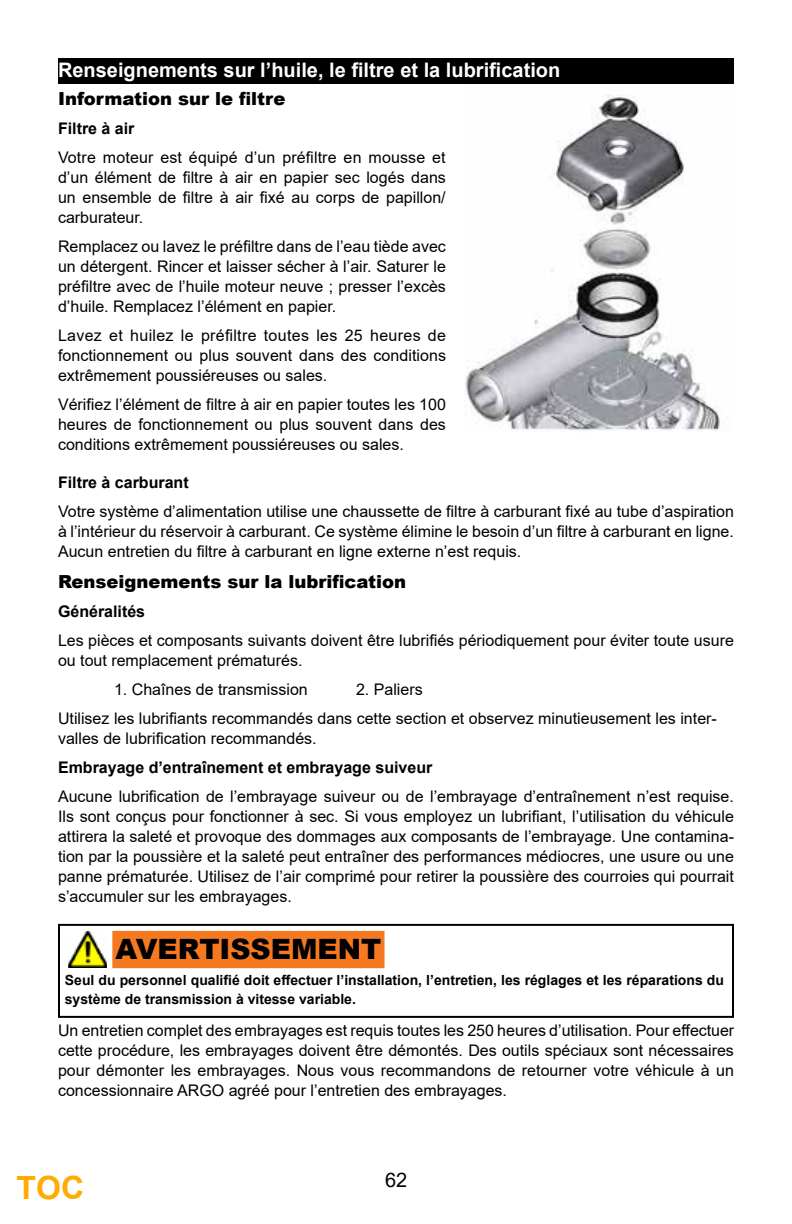
<style>
.page{position:relative;width:792px;height:1224px;background:#fff}
.page>*{position:absolute;margin:0;border:0;box-sizing:border-box;transform-origin:0 0}
.t1{font:700 32px "Arial";color:#ffab00}
.t2{font:900 28px "Arial";color:#000}
.t3{font:700 20px "Arial";color:#fff}
.t4{font:20px "Arial";color:#000}
.t5{font:900 18px "Arial";color:#000}
.t6{font:16px/20px "Arial";color:#000;text-align:justify}
.t7{font:700 16px "Arial";color:#000}
.t8{font:700 14px/18.4px "Arial";color:#000}
</style>
<div class="page">
<img style="left:465px;top:94px;width:255px;height:337px">
<div style="left:58px;top:58px;width:676px;height:26px;background:#000"></div>
<div style="left:58px;top:924px;width:676px;height:94px;border:2px solid #000"></div>
<div style="left:113px;top:932px;width:271px;height:35px;background:#f47920"></div>
<div style="left:112px;top:931px;width:273px;height:37px;border:2px solid #f47920"></div>
<img style="left:69px;top:932px;width:37px;height:35px">
<p class="t3" style="left:58px;top:55px;width:504px">Renseignements sur l’huile, le filtre et la lubrification</p>
<p class="t5" style="left:58px;top:85px;width:229px">Information sur le filtre</p>
<p class="t7" style="left:58px;top:117px;width:78px">Filtre à air</p>
<p class="t6" style="left:58px;top:147px;width:389px">Votre moteur est équipé d’un préfiltre en mousse et d’un élément de filtre à air en papier sec logés dans un ensemble de filtre à air fixé au corps de papillon/ carburateur.</p>
<p class="t6" style="left:58px;top:236px;width:389px">Remplacez ou lavez le préfiltre dans de l’eau tiède avec un détergent. Rincer et laisser sécher à l’air. Saturer le préfiltre avec de l’huile moteur neuve ; presser l’excès d’huile. Remplacez l’élément en papier.</p>
<p class="t6" style="left:58px;top:325px;width:390px">Lavez et huilez le préfiltre toutes les 25 heures de fonctionnement ou plus souvent dans des conditions extrêmement poussiéreuses ou sales.</p>
<p class="t6" style="left:58px;top:394px;width:389px">Vérifiez l’élément de filtre à air en papier toutes les 100 heures de fonctionnement ou plus souvent dans des conditions extrêmement poussiéreuses ou sales.</p>
<p class="t7" style="left:58px;top:472px;width:132px">Filtre à carburant</p>
<p class="t6" style="left:58px;top:502px;width:677px">Votre système d’alimentation utilise une chaussette de filtre à carburant fixé au tube d’aspiration à l’intérieur du réservoir à carburant. Ce système élimine le besoin d’un filtre à carburant en ligne.<br>Aucun entretien du filtre à carburant en ligne externe n’est requis.</p>
<p class="t5" style="left:58px;top:569px;width:350px">Renseignements sur la lubrification</p>
<p class="t7" style="left:58px;top:601px;width:89px">Généralités</p>
<p class="t6" style="left:58px;top:631px;width:677px">Les pièces et composants suivants doivent être lubrifiés périodiquement pour éviter toute usure ou tout remplacement prématurés.</p>
<p class="t6" style="left:114px;top:680px;width:195px">1. Chaînes de transmission</p>
<p class="t6" style="left:58px;top:675px;width:660px;line-height:29px;text-align:center">2. Paliers<br>Utilisez les lubrifiants recommandés dans cette section et observez minutieusement les inter-</p>
<p class="t6" style="left:58px;top:729px;width:260px">valles de lubrification recommandés.</p>
<p class="t7" style="left:58px;top:757px;width:376px">Embrayage d’entraînement et embrayage suiveur</p>
<p class="t6" style="left:58px;top:787px;width:677px">Aucune lubrification de l’embrayage suiveur ou de l’embrayage d’entraînement n’est requise.<br>Ils sont conçus pour fonctionner à sec. Si vous employez un lubrifiant, l’utilisation du véhicule attirera la saleté et provoque des dommages aux composants de l’embrayage. Une contamina&shy;tion par la poussière et la saleté peut entraîner des performances médiocres, une usure ou une panne prématurée. Utilisez de l’air comprimé pour retirer la poussière des courroies qui pourrait s’accumuler sur les embrayages.</p>
<h2 class="t2" style="left:116px;top:929px;width:267px">AVERTISSEMENT</h2>
<p class="t8" style="left:65px;top:971px;width:661px">Seul du personnel qualifié doit effectuer l’installation, l’entretien, les réglages et les réparations du système de transmission à vitesse variable.</p>
<p class="t6" style="left:58px;top:1020px;width:678px">Un entretien complet des embrayages est requis toutes les 250 heures d’utilisation. Pour effectuer cette procédure, les embrayages doivent être démontés. Des outils spéciaux sont nécessaires pour démonter les embrayages. Nous vous recommandons de retourner votre véhicule à un concessionnaire ARGO agréé pour l’entretien des embrayages.</p>
<h1 class="t1" style="left:17px;top:1165px;width:69px">TOC</h1>
<p class="t4" style="left:385px;top:1166px;width:24px">62</p>
</div>
